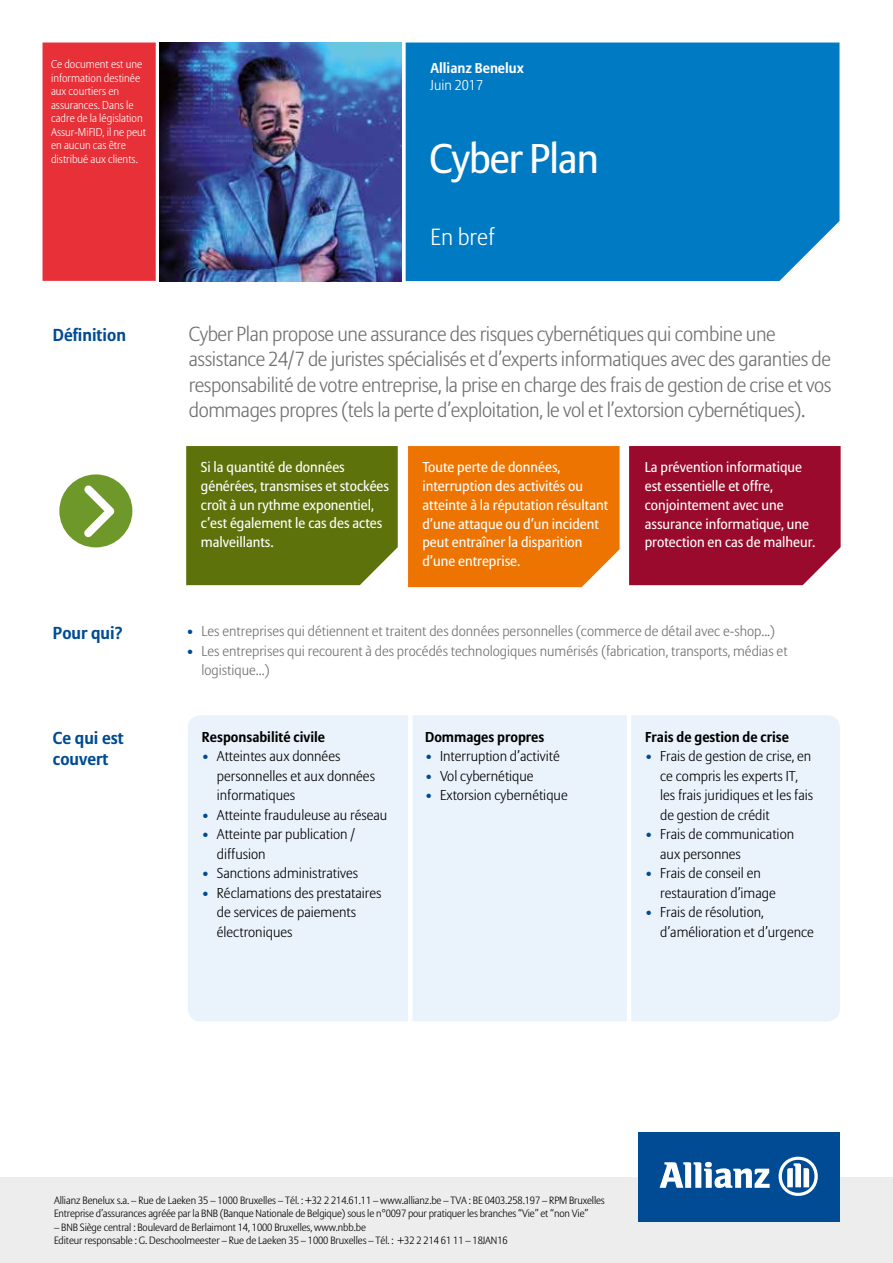
<style>
.page{position:relative;width:893px;height:1263px;background:#fff}
.page>*{position:absolute;margin:0;border:0;box-sizing:border-box;transform-origin:0 0}
.t1{font:41.25px "Allianz Sans";letter-spacing:-.02em;color:#fff}
.t2{font:300 23.25px "Allianz Sans";color:#fff}
.t3{font:300 20.25px/25.5px "Allianz Sans";letter-spacing:-.02em;color:#706f6f}
.t4{font:700 17.25px/20.7px "Allianz Sans";color:#004b93}
.t5{font:300 14.25px/19.5px "Allianz Sans";color:#000}
.t6{font:14.25px/18.8px "Allianz Sans";color:#fff}
.t7{font:300 14.25px/19.5px "Allianz Sans";color:#706f6f}
.t8{font:700 14.25px "Allianz Sans";color:#000}
.t9{font:700 14.25px "Allianz Sans";color:#fff}
.t10{font:300 14.25px "Allianz Sans";color:#fff}
.t11{font:300 11.25px/13.5px "Allianz Sans";color:#fff}
.t12{font:300 10.5px/13.5px "Allianz Sans";letter-spacing:-.01em;color:#000}
.s1{color:#004b93}
</style>
<div class="page">
<div style="left:0;top:1178px;width:893px;height:85px;background:#ededed"></div>
<div style="left:186px;top:446px;width:212px;height:139px;background:#5d720b"></div>
<div style="left:408px;top:446px;width:212px;height:141px;background:#ee7402"></div>
<div style="left:629px;top:446px;width:212px;height:139px;background:#990a2c"></div>
<div style="left:188px;top:715px;width:652px;height:306px;background:#eaf2fb;border-radius:13px"></div>
<div style="left:59px;top:474px;width:73px;height:73px;background:#6f982a;border-radius:50%"></div>
<svg style="left:84px;top:485px;width:31px;height:52px"></svg>
<div style="left:406px;top:43px;width:433px;height:238px;background:#007ac2"></div>
<img style="left:160px;top:43px;width:242px;height:238px">
<div style="left:408px;top:707px;width:5px;height:318px;background:#fff"></div>
<hr style="left:627px;top:707px;width:4px;height:318px;background:#fff">
<div style="left:638px;top:1132px;width:202px;height:90px;background:#004b93"></div>
<svg style="left:660px;top:1162px;width:110px;height:26px"></svg>
<svg style="left:778px;top:1157px;width:40px;height:39px"></svg>
<div style="left:43px;top:43px;width:113px;height:238px;background:#e73037;border:3px solid #e73037"></div>
<p class="t11" style="left:51px;top:58px;width:97px">Ce document est une information destinée aux courtiers en assurances. Dans le cadre de la législation<br>Assur-MiFID, il ne peut en aucun cas être distribué aux clients.</p>
<p class="t9" style="left:431px;top:59px;width:95px">Allianz Benelux</p>
<p class="t10" style="left:431px;top:77px;width:54px">Juin 2017</p>
<h1 class="t1" style="left:429px;top:134px;width:171px">Cyber Plan</h1>
<h2 class="t2" style="left:431px;top:223px;width:66px">En bref</h2>
<p class="t4" style="left:53px;top:325px;width:74px">Définition</p>
<p class="t3" style="left:189px;top:322px;width:644px">Cyber Plan propose une assurance des risques cybernétiques qui combine une assistance 24/7 de juristes spécialisés et d’experts informatiques avec des garanties de responsabilité de votre entreprise, la prise en charge des frais de gestion de crise et vos dommages propres (tels la perte d’exploitation, le vol et l’extorsion cybernétiques).</p>
<p class="t6" style="left:201px;top:458px;width:190px">Si la quantité de données générées, transmises et stockées croît à un rythme exponentiel, c’est également le cas des actes malveillants.</p>
<p class="t6" style="left:422px;top:458px;width:187px">Toute perte de données, interruption des activités ou atteinte à la réputation résultant d’une attaque ou d’un incident peut entraîner la disparition d’une entreprise.</p>
<p class="t6" style="left:645px;top:458px;width:172px">La prévention informatique est essentielle et offre, conjointement avec une assurance informatique, une protection en cas de malheur.</p>
<p class="t4" style="left:53px;top:623px;width:71px">Pour qui?</p>
<p class="t7" style="left:187px;top:622px;width:590px"><span class="s1">•</span> Les entreprises qui détiennent et traitent des données personnelles (commerce de détail avec e-shop...)</p>
<p class="t7" style="left:202px;top:641px;width:588px;text-indent:-15px"><span class="s1">•</span> Les entreprises qui recourent à des procédés technologiques numérisés (fabrication, transports, médias et logistique...)</p>
<p class="t4" style="left:53px;top:728px;width:72px">Ce qui est couvert</p>
<p class="t8" style="left:202px;top:728px;width:125px">Responsabilité civile</p>
<p class="t5" style="left:217px;top:747px;width:160px;text-indent:-15px"><span class="s1">•</span> Atteintes aux données personnelles et aux données informatiques</p>
<p class="t5" style="left:202px;top:806px;width:187px"><span class="s1">•</span> Atteinte frauduleuse au réseau</p>
<p class="t5" style="left:217px;top:825px;width:140px;text-indent:-15px"><span class="s1">•</span> Atteinte par publication / diffusion</p>
<p class="t5" style="left:202px;top:864px;width:158px"><span class="s1">•</span> Sanctions administratives</p>
<p class="t5" style="left:217px;top:884px;width:166px;text-indent:-15px"><span class="s1">•</span> Réclamations des prestataires de services de paiements électroniques</p>
<p class="t8" style="left:425px;top:728px;width:121px">Dommages propres</p>
<p class="t5" style="left:425px;top:747px;width:136px"><span class="s1">•</span> Interruption d’activité</p>
<p class="t5" style="left:425px;top:767px;width:110px"><span class="s1">•</span> Vol cybernétique</p>
<p class="t5" style="left:425px;top:786px;width:144px"><span class="s1">•</span> Extorsion cybernétique</p>
<p class="t8" style="left:645px;top:728px;width:145px">Frais de gestion de crise</p>
<p class="t5" style="left:660px;top:747px;width:155px;text-indent:-15px"><span class="s1">•</span> Frais de gestion de crise, en ce compris les experts IT, les frais juridiques et les fais de gestion de crédit</p>
<p class="t5" style="left:660px;top:825px;width:136px;text-indent:-15px"><span class="s1">•</span> Frais de communication aux personnes</p>
<p class="t5" style="left:660px;top:864px;width:117px;text-indent:-15px"><span class="s1">•</span> Frais de conseil en restauration d’image</p>
<p class="t5" style="left:660px;top:903px;width:155px;text-indent:-15px"><span class="s1">•</span> Frais de résolution, d’amélioration et d’urgence</p>
<p class="t12" style="left:54px;top:1194px;width:552px">Allianz Benelux s.a. – Rue de Laeken 35 – 1000 Bruxelles – Tél. : +32 2 214.61.11 – www.allianz.be – TVA : BE 0403.258.197 – RPM Bruxelles<br>Entreprise d’assurances agréée par la BNB (Banque Nationale de Belgique) sous le n°0097 pour pratiquer les branches “Vie” et “non Vie”</p>
<p class="t12" style="left:54px;top:1221px;width:455px">– BNB Siège central : Boulevard de Berlaimont 14, 1000 Bruxelles, www.nbb.be<br>Editeur responsable : G. Deschoolmeester – Rue de Laeken 35 – 1000 Bruxelles – Tél. : +32 2 214 61 11 – 18JAN16</p>
</div>
